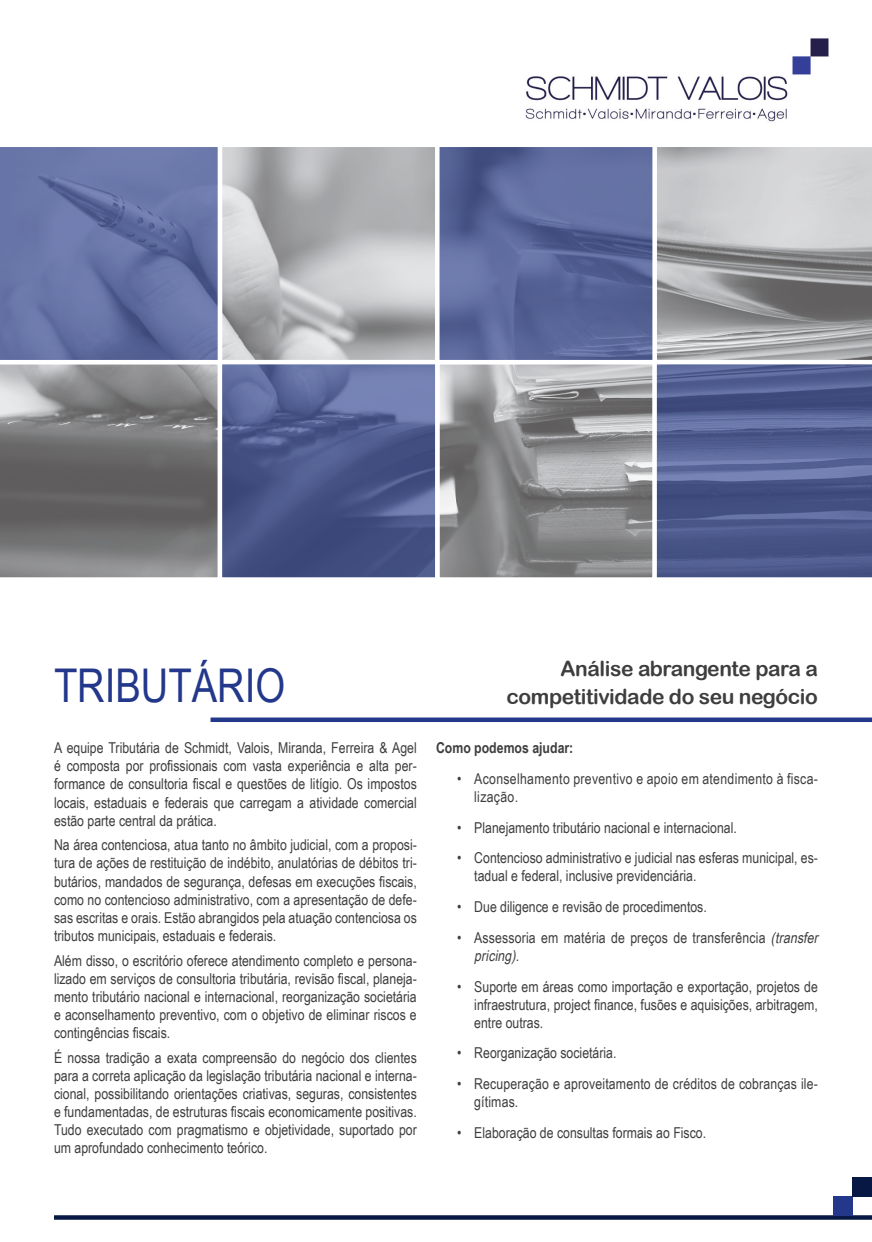
<style>
.page{position:relative;width:872px;height:1242px;background:#fff}
.page>*{position:absolute;margin:0;border:0;box-sizing:border-box;transform-origin:0 0}
.t1{font:46.5px "Arial Narrow";color:#23388b}
.t2{font:21px/28.5px "Arial Rounded MT Bold";letter-spacing:-.02em;color:#3e3e3f;text-align:right}
.t3{font:15px/18.1px "Arial Narrow";color:#3e3e3f;text-align:justify}
.t4{font:15px/18px "Arial Narrow";letter-spacing:.02em;color:#3e3e3f}
.t5{font:700 15px "Arial Narrow";color:#3e3e3f}
.s1{font-style:italic}
</style>
<div class="page">
<img style="left:525px;top:38px;width:304px;height:84px">
<div style="left:210px;top:717px;width:662px;height:5px;background:#23388b"></div>
<img style="left:223px;top:148px;width:429px;height:429px">
<svg style="left:657px;top:147px;width:215px;height:213px;background:#afafb1"></svg>
<div style="left:218px;top:143px;width:221px;height:221px;border:4px solid #fff"></div>
<div style="left:435px;top:360px;width:222px;height:222px;border:4px solid #fff"></div>
<svg style="left:0;top:364px;width:218px;height:214px;background:#7b7a7b"></svg>
<svg style="left:54px;top:1215px;width:818px;height:4px;background:#16264f"></svg>
<div style="left:834px;top:1196px;width:19px;height:19px;background:#23388b"></div>
<div style="left:853px;top:1177px;width:19px;height:19px;background:#071844"></div>
<svg style="left:652px;top:364px;width:220px;height:218px;background:#5b6795"></svg>
<svg style="left:435px;top:143px;width:222px;height:221px;background:#6470a0"></svg>
<svg style="left:222px;top:360px;width:217px;height:222px;background:#596494"></svg>
<svg style="left:0;top:143px;width:222px;height:221px;background:#6b77a8"></svg>
<p class="t1" style="left:54px;top:651px;width:232px">TRIBUTÁRIO</p>
<p class="t2" style="left:506px;top:653px;width:313px">Análise abrangente para a competitividade do seu negócio</p>
<p class="t3" style="left:54px;top:738px;width:364px">A equipe Tributária de Schmidt, Valois, Miranda, Ferreira &amp; Agel é composta por profissionais com vasta experiência e alta per&shy;formance de consultoria fiscal e questões de litígio. Os impostos locais, estaduais e federais que carregam a atividade comercial estão parte central da prática.</p>
<p class="t3" style="left:54px;top:835px;width:364px">Na área contenciosa, atua tanto no âmbito judicial, com a proposi&shy;tura de ações de restituição de indébito, anulatórias de débitos tri&shy;butários, mandados de segurança, defesas em execuções fiscais, como no contencioso administrativo, com a apresentação de defe&shy;sas escritas e orais. Estão abrangidos pela atuação contenciosa os tributos municipais, estaduais e federais.</p>
<p class="t3" style="left:54px;top:950px;width:364px">Além disso, o escritório oferece atendimento completo e persona&shy;lizado em serviços de consultoria tributária, revisão fiscal, planeja&shy;mento tributário nacional e internacional, reorganização societária e aconselhamento preventivo, com o objetivo de eliminar riscos e contingências fiscais.</p>
<p class="t3" style="left:54px;top:1047px;width:364px">É nossa tradição a exata compreensão do negócio dos clientes para a correta aplicação da legislação tributária nacional e interna&shy;cional, possibilitando orientações criativas, seguras, consistentes e fundamentadas, de estruturas fiscais economicamente positivas.<br>Tudo executado com pragmatismo e objetividade, suportado por um aprofundado conhecimento teórico.</p>
<p class="t5" style="left:436px;top:736px;width:139px">Como podemos ajudar:</p>
<p class="t4" style="left:474px;top:769px;width:345px;text-indent:-17px">• Aconselhamento preventivo e apoio em atendimento à fisca&shy;lização.</p>
<p class="t3" style="left:457px;top:817px;width:281px">• Planejamento tributário nacional e internacional.</p>
<p class="t3" style="left:474px;top:848px;width:345px;text-indent:-17px">• Contencioso administrativo e judicial nas esferas municipal, es&shy;tadual e federal, inclusive previdenciária.</p>
<p class="t3" style="left:457px;top:897px;width:251px">• Due diligence e revisão de procedimentos.</p>
<p class="t3" style="left:474px;top:928px;width:349px;text-indent:-17px">• Assessoria em matéria de preços de transferência <span class="s1">(transfer pricing)</span>.</p>
<p class="t3" style="left:474px;top:976px;width:345px;text-indent:-17px">• Suporte em áreas como importação e exportação, projetos de infraestrutura, project finance, fusões e aquisições, arbitragem, entre outras.</p>
<p class="t3" style="left:457px;top:1043px;width:161px">• Reorganização societária.</p>
<p class="t3" style="left:474px;top:1074px;width:345px;text-indent:-17px">• Recuperação e aproveitamento de créditos de cobranças ile&shy;gítimas.</p>
<p class="t3" style="left:457px;top:1123px;width:250px">• Elaboração de consultas formais ao Fisco.</p>
</div>
